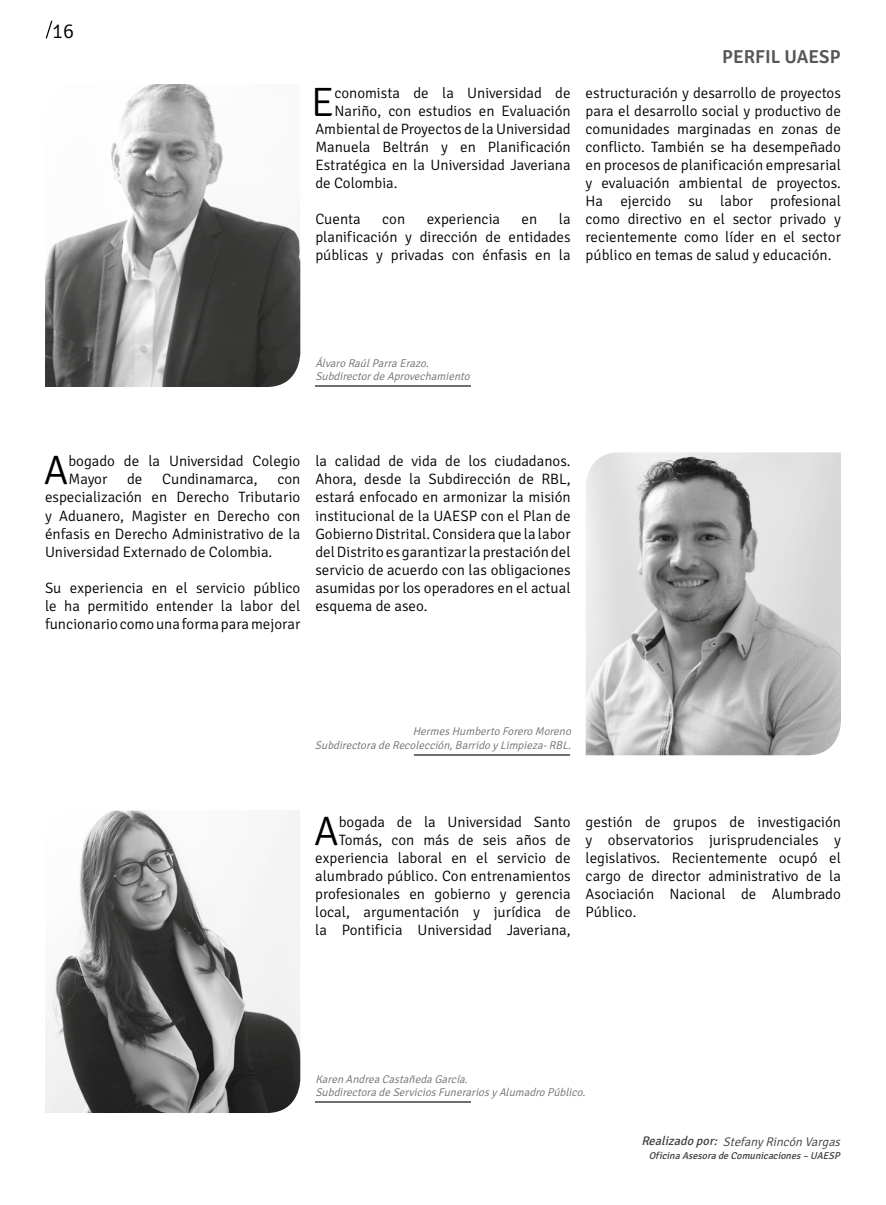
<style>
.page{position:relative;width:886px;height:1205px;background:#fff}
.page>*{position:absolute;margin:0;border:0;box-sizing:border-box;transform-origin:0 0}
.t1{font:300 41.12px "Signika";color:#000}
.t2{font:300 20.62px "Signika";color:#000}
.t3{font:600 18.75px "Signika";color:#575756}
.t4{font:300 15px/18px "Signika";color:#000;text-align:justify}
.t5{font:italic 300 12.5px "Signika";color:#3c3c3b}
.t6{font:italic 300 11.25px/13.5px "Signika";color:#706f6f}
.t7{font:italic 10px "Signika";color:#3c3c3b}
.s1{font-weight:400;color:#3f3f3e}
</style>
<div class="page">
<svg style="left:45px;top:20px;width:8px;height:19px"></svg>
<img style="left:45px;top:84px;width:255px;height:303px">
<img style="left:586px;top:452px;width:255px;height:303px">
<img style="left:45px;top:810px;width:255px;height:303px">
<hr style="left:315px;top:386px;width:156px;height:1px;background:#706f6f">
<hr style="left:315px;top:1101px;width:156px;height:2px;background:#706f6f">
<hr style="left:414px;top:754px;width:155px;height:1px;background:#706f6f">
<h2 class="t2" style="left:52px;top:19px;width:23px">16</h2>
<h1 class="t1" style="left:311px;top:80px;width:25px">E</h1>
<p class="t4" style="left:334px;top:84px;width:238px">conomista de la Universidad de</p>
<p class="t4" style="left:334px;top:102px;width:238px">Nariño, con estudios en Evaluación</p>
<p class="t4" style="left:315px;top:120px;width:257px">Ambiental de Proyectos de la Universidad</p>
<p class="t4" style="left:315px;top:138px;width:257px">Manuela Beltrán y en Planificación</p>
<p class="t4" style="left:315px;top:156px;width:257px">Estratégica en la Universidad Javeriana</p>
<p class="t4" style="left:315px;top:174px;width:84px">de Colombia.</p>
<p class="t4" style="left:315px;top:210px;width:47px">Cuenta</p>
<p class="t4" style="left:382px;top:210px;width:24px">con</p>
<p class="t4" style="left:427px;top:210px;width:75px">experiencia</p>
<p class="t4" style="left:522px;top:210px;width:17px">en</p>
<p class="t4" style="left:315px;top:210px;width:257px;text-indent:243px">la planificación y dirección de entidades públicas y privadas con énfasis en la</p>
<p class="t3" style="left:722px;top:45px;width:120px">PERFIL UAESP</p>
<p class="t4" style="left:586px;top:84px;width:257px">estructuración y desarrollo de proyectos para el desarrollo social y productivo de comunidades marginadas en zonas de conflicto. También se ha desempeñado en procesos de planificación empresarial y evaluación ambiental de proyectos.<br>Ha ejercido su labor profesional como directivo en el sector privado y recientemente como líder en el sector público en temas de salud y educación.</p>
<p class="t6" style="left:315px;top:356px;width:159px">Álvaro RaúlParra Erazo.<br>Subdirectorde Aprovechamiento</p>
<h1 class="t1" style="left:44px;top:448px;width:26px">A</h1>
<p class="t4" style="left:68px;top:453px;width:233px">bogado de la Universidad Colegio<br>Mayor</p>
<p class="t4" style="left:127px;top:471px;width:17px">de</p>
<p class="t4" style="left:162px;top:471px;width:97px">Cundinamarca,</p>
<p class="t4" style="left:45px;top:471px;width:257px;text-indent:232px">con especialización en Derecho Tributario y Aduanero, Magister en Derecho con énfasis en Derecho Administrativo de la Universidad Externado de Colombia.</p>
<p class="t4" style="left:45px;top:579px;width:257px">Su experiencia en el servicio público le ha permitido entender la labor del funcionario como una forma para mejorar</p>
<p class="t4" style="left:315px;top:453px;width:257px">la calidad de vida de los ciudadanos.<br>Ahora, desde la Subdirección de RBL, estará enfocado en armonizar la misión institucional de la UAESP con el Plan de Gobierno Distrital. Considera que la labor del Distrito es garantizar la prestación del servicio de acuerdo con las obligaciones asumidas por los operadores en el actual esquema de aseo.</p>
<p class="t6" style="left:315px;top:725px;width:260px;text-align:right">HermesHumberto Forero Moreno<br>Subdirectora de Recolección,Barrido yLimpieza-RBL.</p>
<p class="t4" style="left:315px;top:813px;width:257px;text-align:right">bogada de la Universidad Santo Tomás, con más de seis años de experiencia laboral en el servicio de alumbrado público. Con entrenamientos profesionales en gobierno y gerencia local, argumentación y jurídica de la Pontificia Universidad Javeriana,</p>
<h1 class="t1" style="left:314px;top:808px;width:26px">A</h1>
<p class="t4" style="left:586px;top:813px;width:257px">gestión de grupos de investigación y observatorios jurisprudenciales y legislativos. Recientemente ocupó el cargo de director administrativo de la Asociación Nacional de Alumbrado Público.</p>
<p class="t6" style="left:315px;top:1072px;width:274px">Karen Andrea Castañeda García.<br>Subdirectora de ServiciosFunerariosyAlumadro Público.</p>
<p class="t5" style="left:641px;top:1135px;width:203px"><span class="s1">Realizado por:</span> Stefany Rincón Vargas</p>
<p class="t7" style="left:649px;top:1150px;width:195px">Oficina Asesora de Comunicaciones– UAESP</p>
</div>
